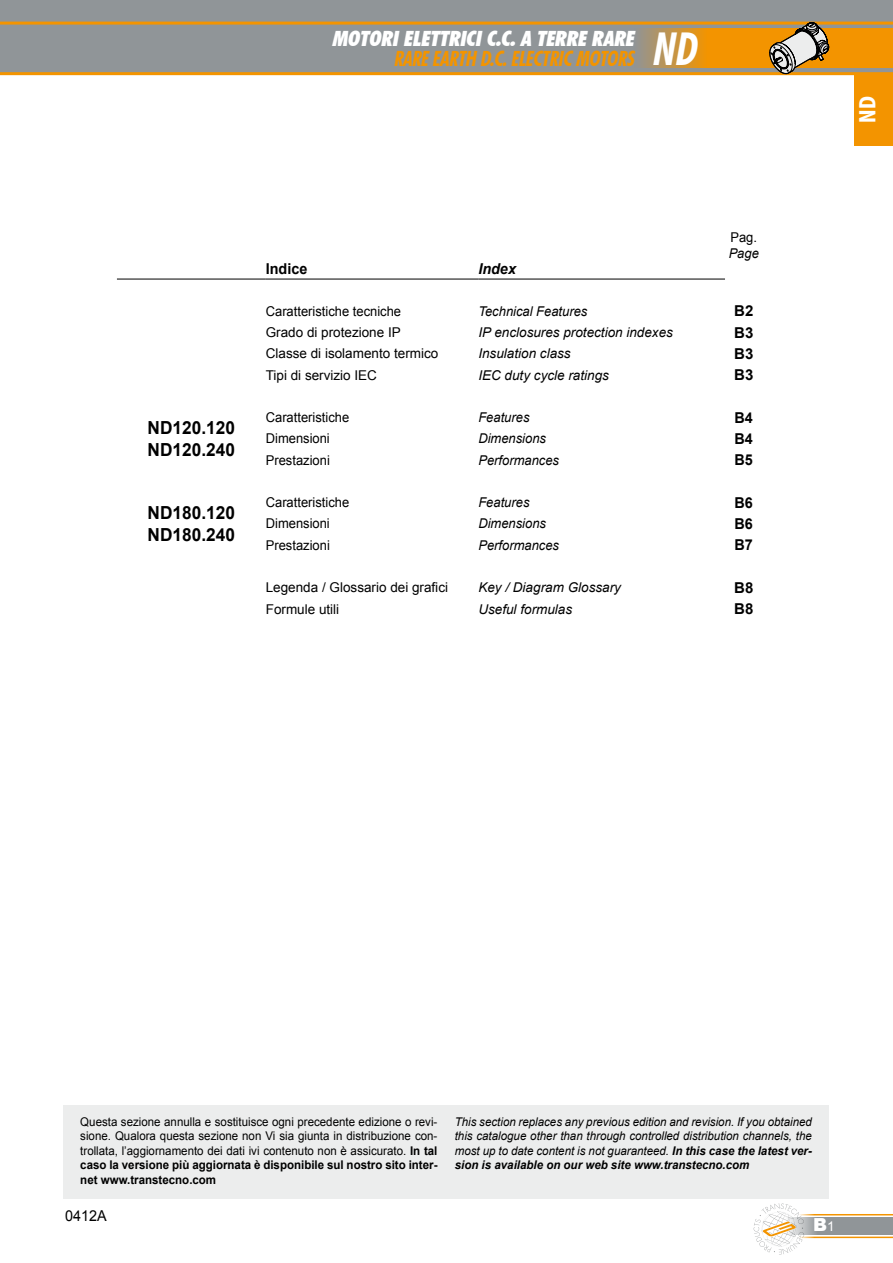
<style>
.page{position:relative;width:893px;height:1263px;background:#fff}
.page>*{position:absolute;margin:0;border:0;box-sizing:border-box;transform-origin:0 0}
.t1{font:italic 700 condensed 45.3px "Futura BT";color:#fff;scale:.9 1}
.t2{font:700 condensed 22.5px "Futura BT";color:#fff;scale:1.08 1}
.t3{font:italic 900 condensed 21px "Futura BT";color:#fff}
.t4{font:italic 700 condensed 21px "Futura BT";color:#f39400;scale:.95 1}
.t5{font:700 18px/21.6px "Arial";color:#000;scale:.96 1}
.t6{font:900 18px "Arial";color:#fff}
.t7{font:700 15px "Arial";color:#000;scale:.96 1}
.t8{font:700 15px "Arial";color:#000}
.t9{font:15px "Arial";color:#000;scale:.96 1}
.t10{font:italic 700 15px "Arial";color:#000;scale:.96 1}
.t11{font:13.5px/16.2px "Arial";color:#000;scale:.96 1}
.t12{font:13.5px "Arial";color:#000}
.t13{font:italic 13.5px "Arial";color:#000}
.t14{font:italic 13.5px "Arial";color:#000;scale:.96 1}
.t15{font:12px/14.4px "Arial";color:#000;text-align:justify;scale:.96 1}
.t16{font:italic 12px/14.4px "Arial";color:#000;text-align:justify;scale:.96 1}
.s1{font-style:italic}
.s2{font-weight:700}
.s3{font-weight:400;font-size:13.5px}
</style>
<div class="page">
<div style="left:0;top:0;width:893px;height:74px;background:#909598"></div>
<hr style="left:0;top:72px;width:893px;height:3px;background:#f39400">
<hr style="left:0;top:22px;width:893px;height:3px;background:#f39400">
<svg style="left:639px;top:28px;width:254px;height:40px;background:#e29318"></svg>
<hr style="left:793px;top:1236px;width:100px;height:2px;background:#f39400">
<hr style="left:793px;top:1214px;width:100px;height:1px;background:#f39400">
<div style="left:785px;top:1217px;width:108px;height:18px;background:#909598"></div>
<svg style="left:754px;top:1203px;width:50px;height:51px"></svg>
<svg style="left:769px;top:22px;width:60px;height:53px"></svg>
<div style="left:855px;top:75px;width:38px;height:70px;background:#f39400"></div>
<hr style="left:478px;top:279px;width:247px;height:1px;background:#000">
<hr style="left:117px;top:279px;width:149px;height:1px;background:#000">
<hr style="left:266px;top:279px;width:212px;height:1px;background:#000">
<div style="left:64px;top:1106px;width:765px;height:93px;background:#eceded"></div>
<h3 class="t3" style="left:332px;top:26px;width:216px">MOTORIELETTRICIC.C.A TERRE</h3>
<h3 class="t3" style="left:591px;top:26px;width:35px">RARE</h3>
<h3 class="t4" style="left:394px;top:45px;width:259px">RAREEARTH D.C.E LECTRICMOTORS</h3>
<h1 class="t1" style="left:651px;top:21px;width:62px">ND</h1>
<p class="t5" style="left:148px;top:418px;width:93px">ND120.120<br>ND120.240</p>
<p class="t5" style="left:148px;top:503px;width:93px">ND180.120<br>ND180.240</p>
<p class="t11" style="left:729px;top:229px;width:33px">Pag.<br><span class="s1">Page</span></p>
<p class="t7" style="left:266px;top:258px;width:45px">Indice</p>
<p class="t10" style="left:478px;top:258px;width:41px">Index</p>
<p class="t11" style="left:266px;top:303px;width:143px">Caratteristiche tecniche</p>
<p class="t14" style="left:478px;top:302px;width:115px">Technical Features</p>
<p class="t8" style="left:734px;top:301px;width:21px">B2</p>
<p class="t12" style="left:266px;top:324px;width:137px">Grado di protezione IP</p>
<p class="t13" style="left:478px;top:324px;width:196px">IP enclosures protection indexes</p>
<p class="t8" style="left:734px;top:322px;width:21px">B3</p>
<p class="t12" style="left:266px;top:345px;width:174px">Classe di isolamento termico</p>
<p class="t13" style="left:478px;top:345px;width:94px">Insulation class</p>
<p class="t8" style="left:734px;top:344px;width:21px">B3</p>
<p class="t12" style="left:266px;top:366px;width:113px">Tipi di servizio IEC</p>
<p class="t13" style="left:478px;top:366px;width:132px">IEC duty cycle ratings</p>
<p class="t8" style="left:734px;top:365px;width:21px">B3</p>
<p class="t11" style="left:266px;top:409px;width:89px">Caratteristiche</p>
<p class="t14" style="left:478px;top:409px;width:55px">Features</p>
<p class="t7" style="left:735px;top:407px;width:21px">B4</p>
<p class="t11" style="left:266px;top:431px;width:68px">Dimensioni</p>
<p class="t14" style="left:478px;top:430px;width:72px">Dimensions</p>
<p class="t7" style="left:735px;top:429px;width:21px">B4</p>
<p class="t11" style="left:266px;top:452px;width:68px">Prestazioni</p>
<p class="t14" style="left:478px;top:451px;width:86px">Performances</p>
<p class="t7" style="left:735px;top:450px;width:21px">B5</p>
<p class="t11" style="left:266px;top:494px;width:89px">Caratteristiche</p>
<p class="t14" style="left:478px;top:494px;width:55px">Features</p>
<p class="t7" style="left:735px;top:492px;width:21px">B6</p>
<p class="t11" style="left:266px;top:516px;width:68px">Dimensioni</p>
<p class="t14" style="left:478px;top:515px;width:72px">Dimensions</p>
<p class="t7" style="left:735px;top:514px;width:21px">B6</p>
<p class="t11" style="left:266px;top:537px;width:68px">Prestazioni</p>
<p class="t14" style="left:478px;top:536px;width:86px">Performances</p>
<p class="t7" style="left:735px;top:535px;width:21px">B7</p>
<p class="t12" style="left:266px;top:579px;width:184px">Legenda / Glossario dei grafici</p>
<p class="t13" style="left:478px;top:579px;width:144px">Key / Diagram Glossary</p>
<p class="t8" style="left:734px;top:577px;width:21px">B8</p>
<p class="t12" style="left:266px;top:600px;width:75px">Formule utili</p>
<p class="t13" style="left:478px;top:600px;width:95px">Useful formulas</p>
<p class="t8" style="left:734px;top:599px;width:21px">B8</p>
<h2 class="t2" style="left:854px;top:123px;width:26px;rotate:-90deg">ND</h2>
<p class="t15" style="left:80px;top:1115px;width:374px">Questa sezione annulla e sostituisce ogni precedente edizione o revi&shy;sione. Qualora questa sezione non Vi sia giunta in distribuzione con&shy;trollata, l’aggiornamento dei dati ivi contenuto non è assicurato. <span class="s2">In tal caso la versione più aggiornata è disponibile sul nostro sito inter&shy;net www.transtecno.com</span></p>
<p class="t16" style="left:455px;top:1115px;width:374px">This section replaces any previous edition and revision. If you obtained this catalogue other than through controlled distribution channels, the most up to date content is not guaranteed. <span class="s2">In this case the latest ver&shy;sion is available on our web site www.transtecno.com</span></p>
<p class="t9" style="left:65px;top:1206px;width:45px">0412A</p>
<p class="t6" style="left:813px;top:1212px;width:23px">B<span class="s3">1</span></p>
</div>
